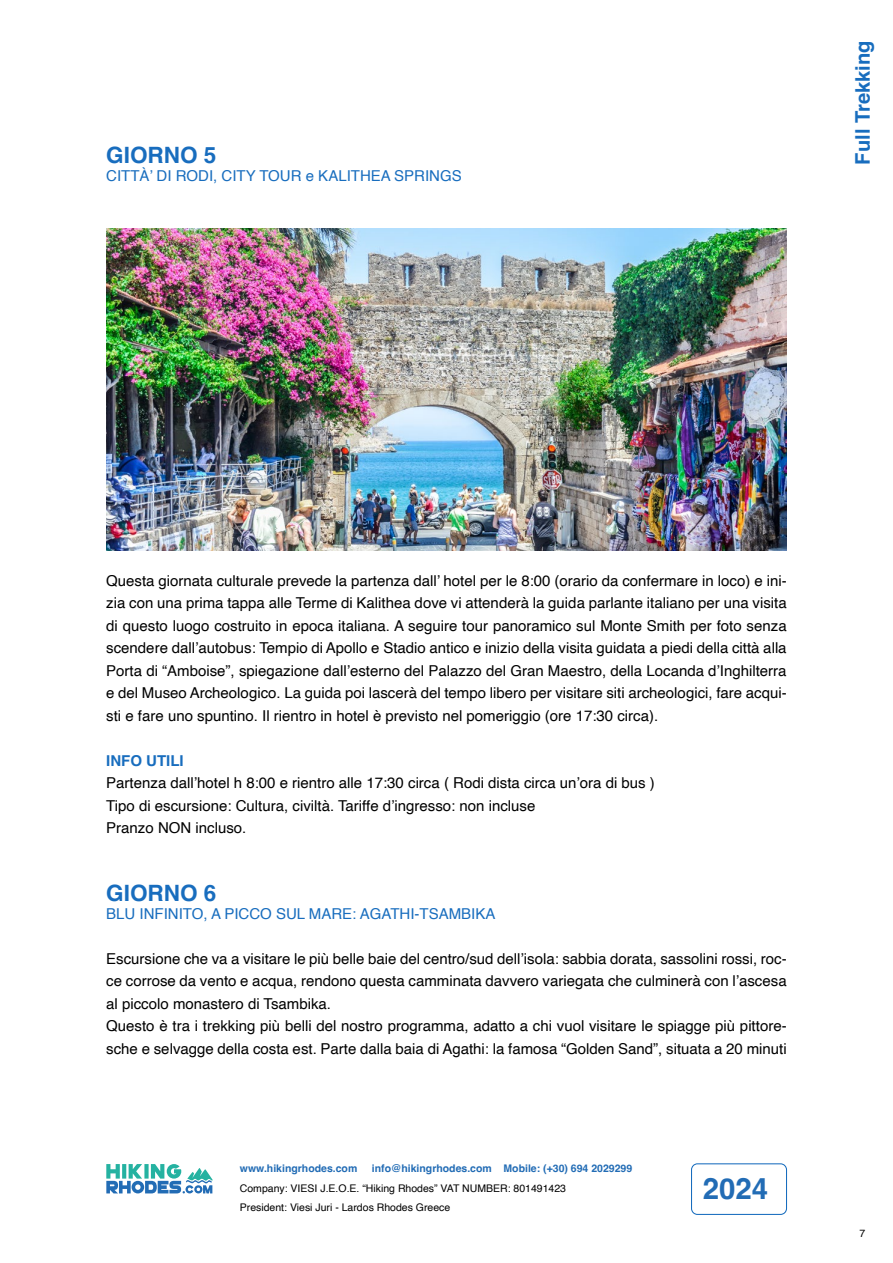
<style>
.page{position:relative;width:893px;height:1263px;background:#fff}
.page>*{position:absolute;margin:0;border:0;box-sizing:border-box;transform-origin:0 0}
.t1{font:700 29.4px "Helvetica";color:#226cb5}
.t2{font:700 22.5px "Helvetica";color:#186dbe}
.t3{font:700 20.1px "Helvetica";color:#186dbe}
.t4{font:15px/22.5px "Helvetica";color:#000}
.t5{font:15px "Helvetica";color:#186dbe}
.t6{font:700 15px "Helvetica";color:#186dbe}
.t7{font:10.5px/19.8px "Helvetica";color:#000}
.t8{font:700 10.5px "Helvetica";color:#226cb5}
</style>
<div class="page">
<svg style="left:106px;top:1164px;width:107px;height:29px"></svg>
<div style="left:691px;top:1163px;width:96px;height:52px;border:1px solid #186dbe;border-radius:6px"></div>
<img style="left:106px;top:229px;width:681px;height:321px">
<h2 class="t2" style="left:106px;top:145px;width:112px">GIORNO 5</h2>
<p class="t5" style="left:106px;top:169px;width:357px">CITTÀ’ DI RODI, CITY TOUR e KALITHEA SPRINGS</p>
<h3 class="t3" style="left:854px;top:165px;width:126px;rotate:-90deg">Full Trekking</h3>
<p class="t4" style="left:106px;top:570px;width:682px;text-align:justify">Questa giornata culturale prevede la partenza dall’ hotel per le 8:00 (orario da confermare in loco) e ini&shy;zia con una prima tappa alle Terme di Kalithea dove vi attenderà la guida parlante italiano per una visita di questo luogo costruito in epoca italiana. A seguire tour panoramico sul Monte Smith per foto senza scendere dall’autobus: Tempio di Apollo e Stadio antico e inizio della visita guidata a piedi della città alla Porta di “Amboise”, spiegazione dall’esterno del Palazzo del Gran Maestro, della Locanda d’Inghilterra e del Museo Archeologico. La guida poi lascerà del tempo libero per visitare siti archeologici, fare acqui&shy;sti e fare uno spuntino. Il rientro in hotel è previsto nel pomeriggio (ore 17:30 circa).</p>
<p class="t6" style="left:106px;top:754px;width:79px">INFO UTILI</p>
<p class="t4" style="left:106px;top:773px;width:550px">Partenza dall’hotel h 8:00 e rientro alle 17:30 circa ( Rodi dista circa un’ora di bus )<br>Tipo di escursione: Cultura, civiltà. Tariffe d’ingresso: non incluse<br>Pranzo NON incluso.</p>
<h2 class="t2" style="left:106px;top:883px;width:112px">GIORNO 6</h2>
<p class="t5" style="left:106px;top:907px;width:391px">BLU INFINITO, A PICCO SUL MARE: AGATHI-TSAMBIKA</p>
<p class="t4" style="left:106px;top:948px;width:682px">Escursione che va a visitare le più belle baie del centro/sud dell’isola: sabbia dorata, sassolini rossi, roc&shy;ce corrose da vento e acqua, rendono questa camminata davvero variegata che culminerà con l’ascesa al piccolo monastero di Tsambika.<br>Questo è tra i trekking più belli del nostro programma, adatto a chi vuol visitare le spiagge più pittore&shy;sche e selvagge della costa est. Parte dalla baia di Agathi: la famosa “Golden Sand”, situata a 20 minuti</p>
<p class="t8" style="left:240px;top:1164px;width:119px">www.hikingrhodes.com</p>
<p class="t8" style="left:372px;top:1164px;width:262px">info@hikingrhodes.com Mobile: (+30) 694 2029299</p>
<p class="t7" style="left:240px;top:1179px;width:328px">Company: VIESI J.E.O.E. “Hiking Rhodes” VAT NUMBER: 801491423<br>President: Viesi Juri - Lardos Rhodes Greece</p>
<h1 class="t1" style="left:703px;top:1176px;width:67px">2024</h1>
<p class="t7" style="left:859px;top:1224px;width:7px">7</p>
</div>
